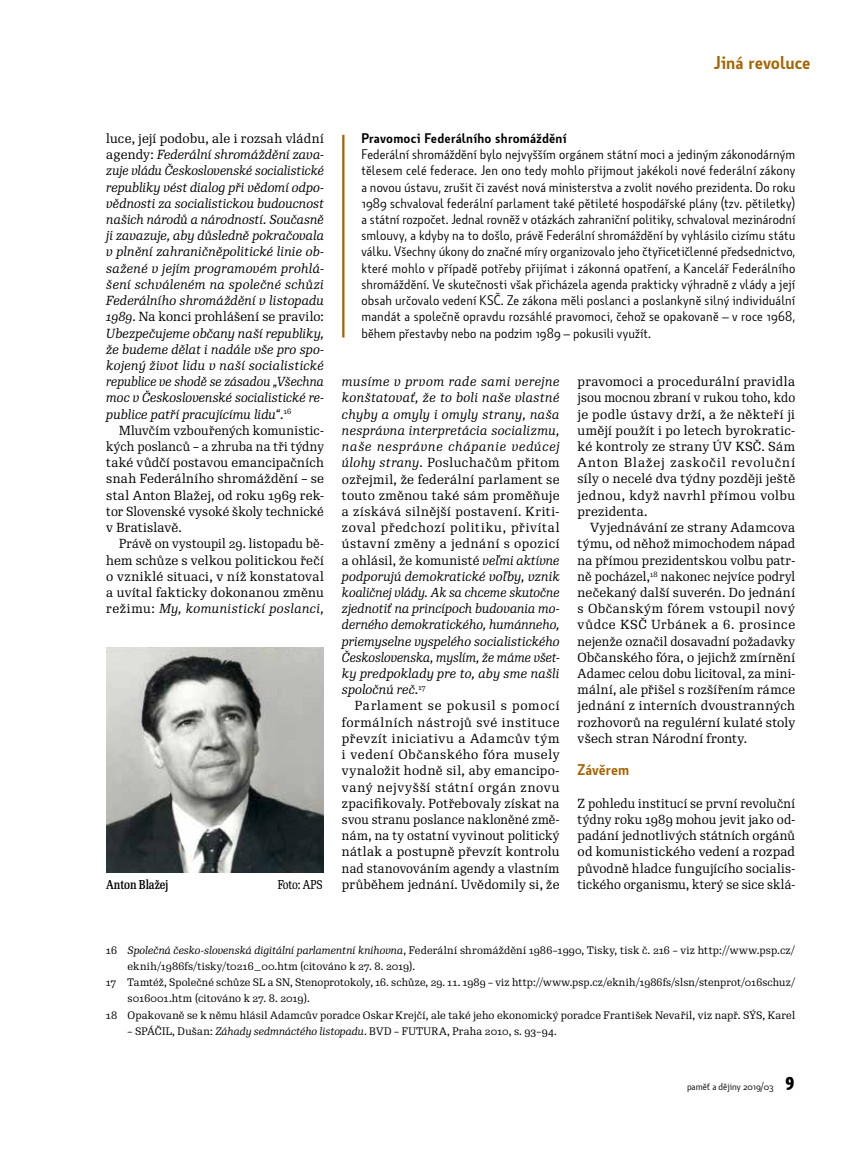
<style>
.page{position:relative;width:859px;height:1149px;background:#fff}
.page>*{position:absolute;margin:0;border:0;box-sizing:border-box;transform-origin:0 0}
.t1{font:600 18px "Botanika Std";color:#a66301}
.t2{font:600 15px "Botanika Std";color:#a66301}
.t3{font:13.5px/16.2px "Botanika Std";letter-spacing:.005em;color:#000;text-align:justify}
.t4{font:600 13.5px "Botanika Std";letter-spacing:.015em;color:#000}
.t5{font:12.75px/16.2px "Re Public Std";letter-spacing:.015em;color:#000;text-align:justify}
.t6{font:italic 12.75px/16.2px "Re Public Std";letter-spacing:.01em;color:#000;text-align:justify}
.t7{font:12.75px/16.2px "Re Public Std";letter-spacing:.015em;color:#000;text-align:justify;scale:.96 1}
.t8{font:500 12.45px "Re Public Std Cond";letter-spacing:-.01em;color:#000}
.t9{font:12.45px "Re Public Std Cond";letter-spacing:-.01em;color:#000}
.t10{font:10.5px "Re Public Std";letter-spacing:.015em;color:#000}
.t11{font:9.75px "Botanika Std";color:#000}
.s1{font-style:normal}
.s2{font-style:italic}
.s3{font-family:"Botanika Mono";font-weight:700;font-size:18px}
</style>
<div class="page">
<hr style="left:342px;top:135px;width:2px;height:202px;background:#a66301">
<img style="left:106px;top:647px;width:218px;height:225px">
<h1 class="t1" style="left:714px;top:51px;width:98px">Jiná revoluce</h1>
<p class="t6" style="left:106px;top:130px;width:219px"><span class="s1">luce, její podobu, ale i rozsah vládní agendy:</span> Federální shromáždění zava&shy;zuje vládu Československé socialistické republiky vést dialog při vědomí odpo&shy;vědnosti za socialistickou budoucnost našich národů a národností. Současně ji zavazuje, aby důsledně pokračovala v plnění zahraničněpolitické linie ob&shy;sažené v jejím programovém prohlá&shy;šení schváleném na společné schůzi Federálního shromáždění v listopadu 1989<span class="s1">. Na konci prohlášení se pravilo:<br></span>Ubezpečujeme občany naší republiky, že budeme dělat i nadále vše pro spo&shy;kojený život lidu v naší socialistické republice ve shodě se zásadou „Všechna moc v Československé socialistické re&shy;publice patří pracujícímu lidu“<span class="s1">.</span><sup>16</sup></p>
<p class="t5" style="left:106px;top:422px;width:219px;text-indent:13px">Mluvčím vzbouřených komunistic&shy;kých poslanců – a zhruba na tři týdny také vůdčí postavou emancipačních snah Federálního shromáždění – se stal Anton Blažej, od roku 1969 rek&shy;tor Slovenské vysoké školy technické v Bratislavě.</p>
<p class="t7" style="left:106px;top:535px;width:228px;text-indent:13px">Právě on vystoupil 29. listopadu bě&shy;hem schůze s velkou politickou řečí o vzniklé situaci, v níž konstatoval a uvítal fakticky dokonanou změnu režimu: <span class="s2">My, komunistickí poslanci,</span></p>
<p class="t8" style="left:106px;top:876px;width:64px">Anton Blažej</p>
<p class="t9" style="left:278px;top:876px;width:46px">Foto: APS</p>
<p class="t4" style="left:361px;top:129px;width:207px">Pravomoci Federálního shromáždění</p>
<p class="t3" style="left:361px;top:146px;width:435px">Federální shromáždění bylo nejvyšším orgánem státní moci a jediným zákonodárným tělesem celé federace. Jen ono tedy mohlo přijmout jakékoli nové federální zákony a novou ústavu, zrušit či zavést nová ministerstva a zvolit nového prezidenta. Do roku 1989 schvaloval federální parlament také pětileté hospodářské plány (tzv. pětiletky) a státní rozpočet. Jednal rovněž v otázkách zahraniční politiky, schvaloval mezinárodní smlouvy, a kdyby na to došlo, právě Federální shromáždění by vyhlásilo cizímu státu válku. Všechny úkony do značné míry organizovalo jeho čtyřicetičlenné předsednictvo, které mohlo v případě potřeby přijímat i zákonná opatření, a Kancelář Federálního shromáždění. Ve skutečnosti však přicházela agenda prakticky výhradně z vlády a její obsah určovalo vedení KSČ. Ze zákona měli poslanci a poslankyně silný individuální mandát a společně opravdu rozsáhlé pravomoci, čehož se opakovaně – v roce 1968, během přestavby nebo na podzim 1989 – pokusili využít.</p>
<p class="t6" style="left:342px;top:373px;width:219px">musíme v prvom rade sami verejne konštatovať, že to boli naše vlastné chyby a omyly i omyly strany, naša nesprávna interpretácia socializmu, naše nesprávne chápanie vedúcej úlohy strany<span class="s1">. Posluchačům přitom ozřejmil, že federální parlament se touto změnou také sám proměňuje a získává silnější postavení. Kriti&shy;zoval předchozí politiku, přivítal ústavní změny a jednání s opozicí a ohlásil, že komunisté</span> veľmi aktívne podporujú demokratické voľby, vznik koaličnej vlády. Ak sa chceme skutočne zjednotiť na princípoch budovania mo&shy;derného demokratického, humánneho, priemyselne vyspelého socialistického Československa, myslím, že máme všet&shy;ky predpoklady pre to, aby sme našli spoločnú reč<span class="s1">.</span><sup>17</sup></p>
<p class="t5" style="left:342px;top:697px;width:219px;text-indent:13px">Parlament se pokusil s pomocí formálních nástrojů své instituce převzít iniciativu a Adamcův tým i vedení Občanského fóra musely vynaložit hodně sil, aby emancipo&shy;vaný nejvyšší státní orgán znovu zpacifikovaly. Potřebovaly získat na svou stranu poslance nakloněné změ&shy;nám, na ty ostatní vyvinout politický nátlak a postupně převzít kontrolu nad stanovováním agendy a vlastním průběhem jednání. Uvědomily si, že</p>
<p class="t5" style="left:578px;top:373px;width:219px">pravomoci a procedurální pravidla jsou mocnou zbraní v rukou toho, kdo je podle ústavy drží, a že někteří ji umějí použít i po letech byrokratic&shy;ké kontroly ze strany ÚV KSČ. Sám Anton Blažej zaskočil revoluční síly o necelé dva týdny později ještě jednou, když navrhl přímou volbu prezidenta.</p>
<p class="t5" style="left:578px;top:519px;width:219px;text-indent:13px">Vyjednávání ze strany Adamcova týmu, od něhož mimochodem nápad na přímou prezidentskou volbu patr&shy;ně pocházel,<sup>18</sup> nakonec nejvíce podryl nečekaný další suverén. Do jednání s Občanským fórem vstoupil nový vůdce KSČ Urbánek a 6. prosince nejenže označil dosavadní požadavky Občanského fóra, o jejichž zmírnění Adamec celou dobu licitoval, za mini&shy;mální, ale přišel s rozšířením rámce jednání z interních dvoustranných rozhovorů na regulérní kulaté stoly všech stran Národní fronty.</p>
<p class="t2" style="left:578px;top:759px;width:53px">Závěrem</p>
<p class="t7" style="left:578px;top:795px;width:228px">Z pohledu institucí se první revoluční týdny roku 1989 mohou jevit jako od&shy;padání jednotlivých státních orgánů od komunistického vedení a rozpad původně hladce fungujícího socialis&shy;tického organismu, který se sice sklá-</p>
<p class="t10" style="left:106px;top:942px;width:690px">16 <span class="s2">Společná česko-slovenská digitální parlamentní knihovna</span>, Federální shromáždění 1986–1990, Tisky, tisk č. 216 – viz http://www.psp.cz/</p>
<p class="t10" style="left:128px;top:959px;width:289px">eknih/1986fs/tisky/t0216_00.htm (citováno k 27. 8. 2019).</p>
<p class="t10" style="left:106px;top:975px;width:690px">17 Tamtéž, Společné schůze SL a SN, Stenoprotokoly, 16. schůze, 29. 11. 1989 – viz http://www.psp.cz/eknih/1986fs/slsn/stenprot/016schuz/</p>
<p class="t10" style="left:128px;top:991px;width:184px">s016001.htm (citováno k 27. 8. 2019).</p>
<p class="t10" style="left:106px;top:1007px;width:690px">18 Opakovaně se k němu hlásil Adamcův poradce Oskar Krejčí, ale také jeho ekonomický poradce František Nevařil, viz např. SÝS, Karel</p>
<p class="t10" style="left:128px;top:1023px;width:431px">– SPÁČIL, Dušan: <span class="s2">Záhady sedmnáctého listopadu</span>. BVD – FUTURA, Praha 2010, s. 93–94.</p>
<p class="t11" style="left:687px;top:1080px;width:110px">paměť a dějiny 2019/03 <span class="s3">9</span></p>
</div>
